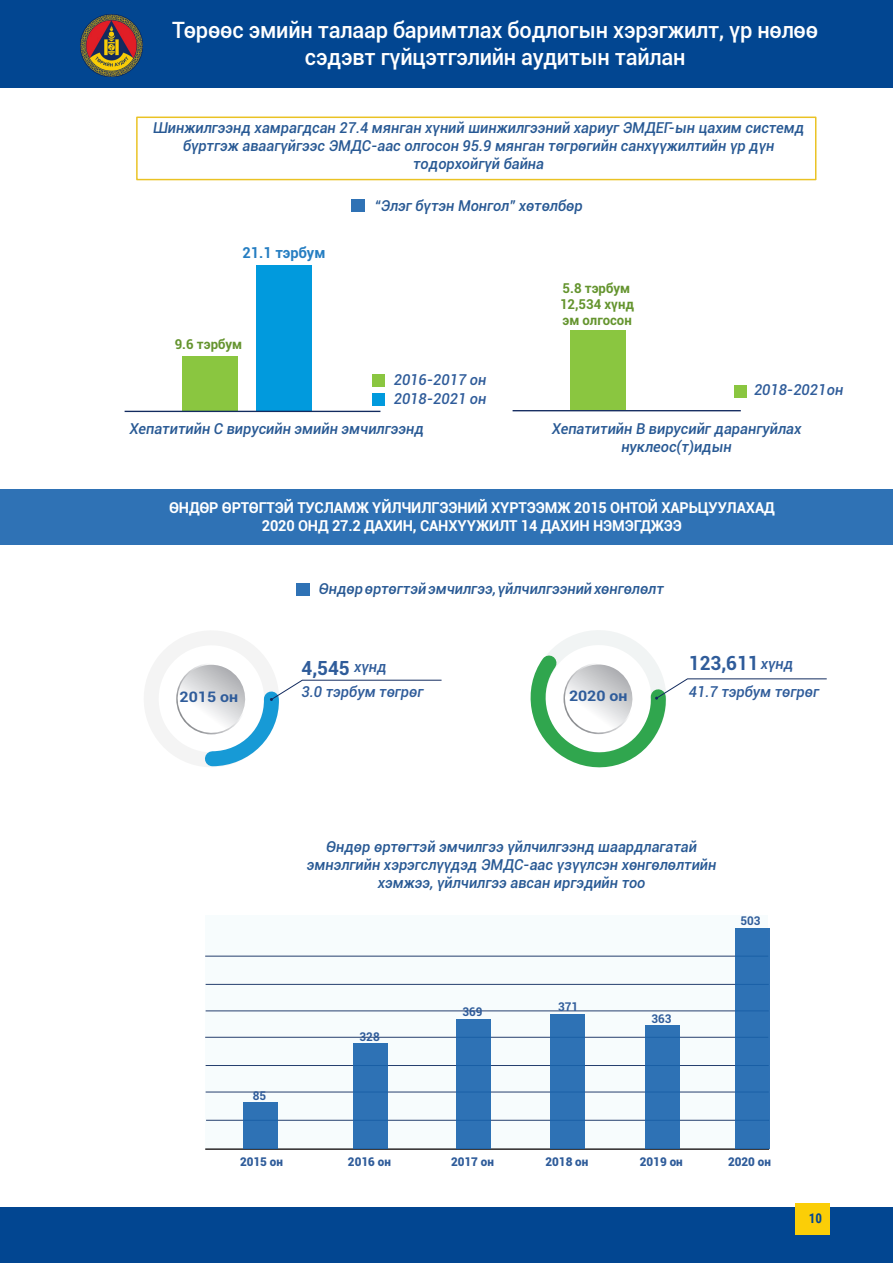
<style>
.page{position:relative;width:893px;height:1263px;background:#fff}
.page>*{position:absolute;margin:0;border:0;box-sizing:border-box;transform-origin:0 0}
.t1{font:500 22.5px/27px "Roboto";letter-spacing:-.01em;color:#fff;text-align:center}
.t2{font:700 19.5px "Roboto";color:#2f5c9a}
.t3{font:italic 500 15px/18px "Roboto";color:#285994;text-align:center}
.t4{font:700 15px/18px "Roboto";letter-spacing:-.01em;color:#fff;text-align:center}
.t5{font:italic 500 15px "Roboto";color:#2f5c9a}
.t6{font:700 15px "Roboto";color:#267ec2}
.t7{font:700 14.55px "Roboto";color:#2f5c9a;scale:1.1 1}
.t8{font:700 13.65px/16.4px "Roboto";color:#64942e}
.t9{font:700 13.5px "Roboto Condensed";color:#024691}
.t10{font:900 12px "Roboto";color:#2f5c9a}
.t11{font:700 12px "Roboto";color:#2f5c9a}
</style>
<div class="page">
<div style="left:1px;top:1208px;width:892px;height:55px;background:#024691"></div>
<div style="left:795px;top:1203px;width:34px;height:32px;background:#fbce07"></div>
<div style="left:0;top:0;width:893px;height:88px;background:#024691"></div>
<img style="left:80px;top:14px;width:62px;height:62px">
<hr style="left:205px;top:1148px;width:564px;height:2px;background:#231f20">
<hr style="left:205px;top:1037px;width:563px;height:1px;background:#132b5f">
<hr style="left:205px;top:956px;width:563px;height:1px;background:#132b5f">
<svg style="left:206px;top:955px;width:562px;height:194px"></svg>
<div style="left:0;top:489px;width:893px;height:55px;background:#2f72b5"></div>
<div style="left:244px;top:1102px;width:34px;height:47px;background:#2e72b5"></div>
<div style="left:353px;top:1043px;width:34px;height:105px;background:#2e72b5"></div>
<div style="left:457px;top:1019px;width:34px;height:130px;background:#2e72b5"></div>
<div style="left:551px;top:1014px;width:34px;height:134px;background:#2e72b5"></div>
<div style="left:645px;top:1025px;width:34px;height:124px;background:#2e72b5"></div>
<div style="left:735px;top:928px;width:34px;height:220px;background:#2e72b5"></div>
<div style="left:182px;top:356px;width:56px;height:55px;background:#8ac640"></div>
<div style="left:256px;top:265px;width:56px;height:146px;background:#019add"></div>
<hr style="left:125px;top:411px;width:255px;height:1px;background:#132b5f">
<div style="left:372px;top:374px;width:12px;height:12px;background:#8ac640"></div>
<div style="left:372px;top:393px;width:12px;height:12px;background:#019add"></div>
<div style="left:570px;top:331px;width:56px;height:79px;background:#8ac640"></div>
<hr style="left:513px;top:410px;width:228px;height:1px;background:#132b5f">
<div style="left:734px;top:385px;width:13px;height:12px;background:#8ac640"></div>
<div style="left:136px;top:117px;width:680px;height:63px;border:2px solid #e8bc0c"></div>
<svg style="left:144px;top:631px;width:298px;height:136px"></svg>
<svg style="left:530px;top:630px;width:297px;height:138px"></svg>
<div style="left:351px;top:199px;width:13px;height:13px;background:#2f72b5"></div>
<div style="left:296px;top:583px;width:13px;height:12px;background:#2f72b5"></div>
<h1 class="t1" style="left:172px;top:16px;width:647px">Төрөөс эмийн талаар баримтлах бодлогын хэрэгжилт, үр нөлөө сэдэвт гүйцэтгэлийн аудитын тайлан</h1>
<p class="t3" style="left:153px;top:118px;width:520px">Шинжилгээнд хамрагдсан 27.4 мянган хүний шинжилгээний хариуг ЭМДЕГ</p>
<p class="t3" style="left:183px;top:136px;width:593px">бүртгэж аваагүйгээс ЭМДС-аас олгосон 95.9 мянган төгрөгийн санхүүжилтийн үр дүн</p>
<p class="t3" style="left:413px;top:154px;width:132px">тодорхойгүй байна</p>
<p class="t3" style="left:669px;top:118px;width:137px">-ын цахим системд</p>
<p class="t6" style="left:242px;top:242px;width:84px">21.1 тэрбум</p>
<p class="t8" style="left:175px;top:336px;width:69px">9.6 тэрбум</p>
<p class="t3" style="left:375px;top:196px;width:209px">“Элэг бүтэн Монгол” хөтөлбөр</p>
<p class="t5" style="left:394px;top:370px;width:94px">2016-2017 он</p>
<p class="t5" style="left:394px;top:388px;width:94px">2018-2021 он</p>
<p class="t8" style="left:563px;top:279px;width:69px">5.8 тэрбум</p>
<p class="t8" style="left:560px;top:296px;width:76px">12,534 хүнд эм олгосон</p>
<p class="t5" style="left:754px;top:380px;width:91px">2018-2021он</p>
<p class="t3" style="left:130px;top:419px;width:296px">Хепатитийн С вирусийн эмийн эмчилгээнд</p>
<p class="t3" style="left:552px;top:419px;width:251px">Хепатитийн В вирусийг дарангуйлах</p>
<p class="t3" style="left:621px;top:437px;width:112px">нуклеос )т( идын</p>
<p class="t4" style="left:169px;top:498px;width:607px">ӨНДӨР ӨРТӨГТЭЙ ТУСЛАМЖ ҮЙЛЧИЛГЭЭНИЙ ХҮРТЭЭМЖ 2015 ОНТОЙ ХАРЬЦУУЛАХАД<br>2020 ОНД 27.2 ДАХИН, САНХҮҮЖИЛТ 14 ДАХИН НЭМЭГДЖЭЭ</p>
<p class="t7" style="left:180px;top:686px;width:55px">2015 он</p>
<p class="t3" style="left:319px;top:579px;width:346px">Өндөрөртөгтэйэмчилгээ,үйлчилгээнийхөнгөлөлт</p>
<p class="t2" style="left:302px;top:655px;width:50px">4,545</p>
<p class="t5" style="left:302px;top:681px;width:123px">3.0 тэрбум төгрөг</p>
<p class="t5" style="left:354px;top:656px;width:34px">хүнд</p>
<p class="t7" style="left:569px;top:686px;width:55px">2020 он</p>
<p class="t2" style="left:689px;top:649px;width:72px">123,611</p>
<p class="t5" style="left:761px;top:653px;width:34px">хүнд</p>
<p class="t5" style="left:689px;top:681px;width:132px">41.7 тэрбум төгрөг</p>
<p class="t3" style="left:307px;top:837px;width:411px">Өндөр өртөгтэй эмчилгээ үйлчилгээнд шаардлагатай эмнэлгийн хэрэгслүүдэд ЭМДС-аас үзүүлсэн хөнгөлөлтийн хэмжээ, үйлчилгээ авсан иргэдийн тоо</p>
<p class="t11" style="left:741px;top:912px;width:22px">503</p>
<p class="t11" style="left:253px;top:1087px;width:15px">85</p>
<p class="t10" style="left:240px;top:1153px;width:44px">2015 он</p>
<p class="t11" style="left:360px;top:1028px;width:22px">328</p>
<p class="t10" style="left:348px;top:1153px;width:44px">2016 он</p>
<p class="t11" style="left:462px;top:1004px;width:22px">369</p>
<p class="t11" style="left:558px;top:998px;width:22px">371</p>
<p class="t11" style="left:651px;top:1010px;width:22px">363</p>
<p class="t10" style="left:451px;top:1153px;width:44px">2017 он</p>
<p class="t10" style="left:545px;top:1153px;width:44px">2018 он</p>
<p class="t10" style="left:640px;top:1153px;width:44px">2019 он</p>
<p class="t10" style="left:728px;top:1153px;width:44px">2020 он</p>
<p class="t9" style="left:809px;top:1209px;width:15px">10</p>
</div>
